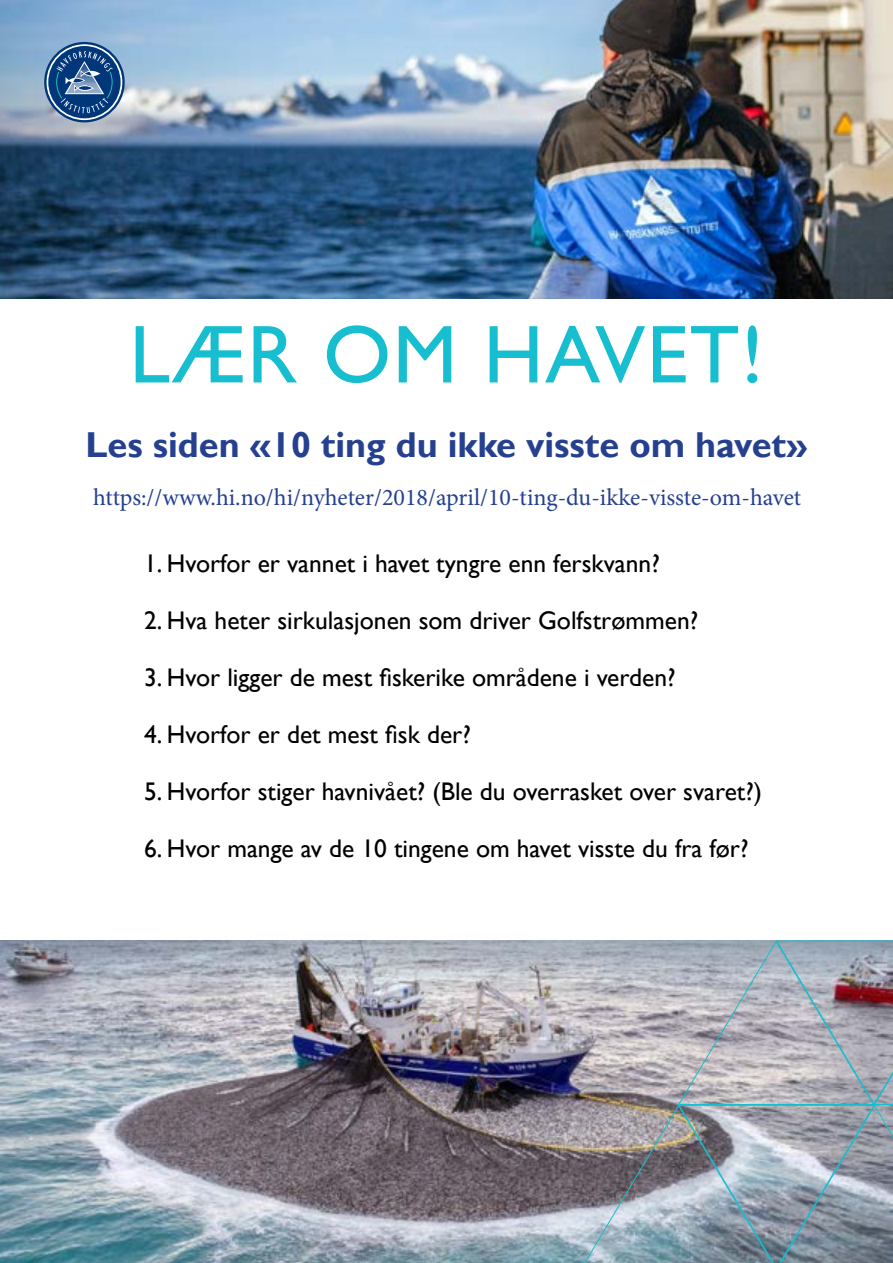
<style>
.page{position:relative;width:893px;height:1263px;background:#fff}
.page>*{position:absolute;margin:0;border:0;box-sizing:border-box;transform-origin:0 0}
.t1{font:82.5px "Gill Sans";letter-spacing:.02em;color:#16becf}
.t2{font:700 36px "Gill Sans";color:#25408f}
.t3{font:25.5px "Gill Sans";color:#000}
.t4{font:24px "Minion Pro";color:#25408f}
</style>
<div class="page">
<img style="left:0;top:0;width:893px;height:299px">
<svg style="left:44px;top:42px;width:81px;height:80px;background:#4c74a2"></svg>
<img style="left:0;top:940px;width:580px;height:323px">
<svg style="left:580px;top:940px;width:313px;height:323px;background:#a1a5ae"></svg>
<h1 class="t1" style="left:129px;top:307px;width:636px">LÆR OM HAVET!</h1>
<h2 class="t2" style="left:85px;top:423px;width:724px">Les siden «10 ting du ikke visste om havet»</h2>
<p class="t4" style="left:93px;top:481px;width:709px">https://www.hi.no/hi/nyheter/2018/april/10-ting-du-ikke-visste-om-havet</p>
<p class="t3" style="left:144px;top:549px;width:517px">1. Hvorfor er vannet i havet tyngre enn ferskvann?</p>
<p class="t3" style="left:144px;top:606px;width:556px">2. Hva heter sirkulasjonen som driver Golfstrømmen?</p>
<p class="t3" style="left:144px;top:663px;width:533px">3. Hvor ligger de mest fiskerike områdene i verden?</p>
<p class="t3" style="left:144px;top:720px;width:328px">4. Hvorfor er det mest fisk der?</p>
<p class="t3" style="left:144px;top:777px;width:620px">5. Hvorfor stiger havnivået? (Ble du overrasket over svaret?)</p>
<p class="t3" style="left:144px;top:834px;width:606px">6. Hvor mange av de 10 tingene om havet visste du fra før?</p>
</div>
